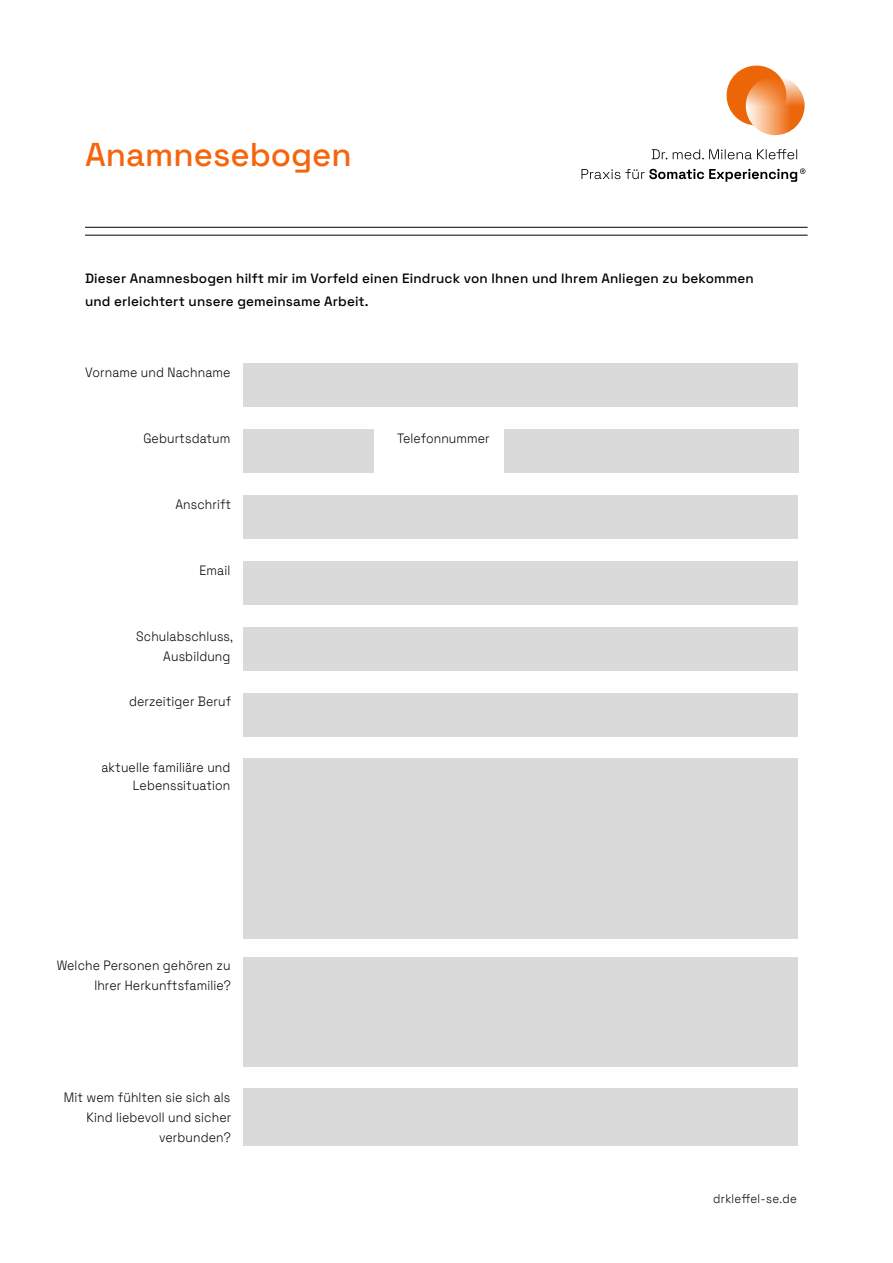
<style>
.page{position:relative;width:893px;height:1263px;background:#fff}
.page>*{position:absolute;margin:0;border:0;box-sizing:border-box;transform-origin:0 0}
.t1{font:300 33px "Space Grotesk";color:#f5650d}
.t2{font:300 13.5px/20.2px "Space Grotesk";letter-spacing:.01em;color:#000;text-align:right;scale:.91 1}
.t3{font:300 13.5px/22.8px "Space Grotesk";letter-spacing:.01em;color:#000}
.t4{font:300 12.45px "Space Grotesk";letter-spacing:.03em;color:#000;scale:.91 1}
</style>
<div class="page">
<hr style="left:85px;top:235px;width:723px;height:1px;background:#000">
<hr style="left:85px;top:227px;width:723px;height:1px;background:#000">
<div style="left:244px;top:364px;width:554px;height:43px;background:#dadada"></div>
<div style="left:244px;top:758px;width:554px;height:181px;background:#dadada"></div>
<div style="left:244px;top:957px;width:554px;height:109px;background:#dadada"></div>
<div style="left:244px;top:1089px;width:554px;height:57px;background:#dadada"></div>
<svg style="left:581px;top:149px;width:224px;height:33px"></svg>
<div style="left:727px;top:66px;width:59px;height:59px;background:#ec6607;border-radius:50%"></div>
<svg style="left:746px;top:76px;width:59px;height:59px;background:#f39d61"></svg>
<div style="left:244px;top:429px;width:130px;height:44px;background:#dadada"></div>
<div style="left:504px;top:429px;width:294px;height:44px;background:#dadada"></div>
<div style="left:244px;top:561px;width:554px;height:44px;background:#dadada"></div>
<div style="left:244px;top:627px;width:554px;height:44px;background:#dadada"></div>
<div style="left:244px;top:693px;width:554px;height:44px;background:#dadada"></div>
<div style="left:244px;top:495px;width:554px;height:44px;background:#dadada"></div>
<h1 class="t1" style="left:85px;top:131px;width:268px">Anamnesebogen</h1>
<p class="t3" style="left:85px;top:266px;width:670px">Dieser Anamnesbogen hilft mir im Vorfeld einen Eindruck von Ihnen und Ihrem Anliegen zu bekommen und erleichtert unsere gemeinsame Arbeit.</p>
<p class="t2" style="left:85px;top:361px;width:161px">Vorname und Nachname</p>
<p class="t2" style="left:143px;top:427px;width:97px">Geburtsdatum</p>
<p class="t2" style="left:175px;top:493px;width:63px">Anschrift</p>
<p class="t2" style="left:200px;top:559px;width:35px">Email</p>
<p class="t2" style="left:136px;top:625px;width:108px">Schulabschluss,<br>Ausbildung</p>
<p class="t2" style="left:129px;top:691px;width:114px">derzeitiger Beruf</p>
<p class="t2" style="left:101px;top:757px;width:143px;line-height:18px">aktuelle familiäre und<br>Lebenssituation</p>
<p class="t2" style="left:57px;top:954px;width:193px">Welche Personen gehören zu<br>Ihrer Herkunftsfamilie?</p>
<p class="t2" style="left:64px;top:1086px;width:185px">Mit wem fühlten sie sich als<br>Kind liebevoll und sicher verbunden?</p>
<p class="t2" style="left:397px;top:427px;width:103px">Telefonnummer</p>
<p class="t4" style="left:713px;top:1190px;width:93px">drkleffel-se.de</p>
</div>
